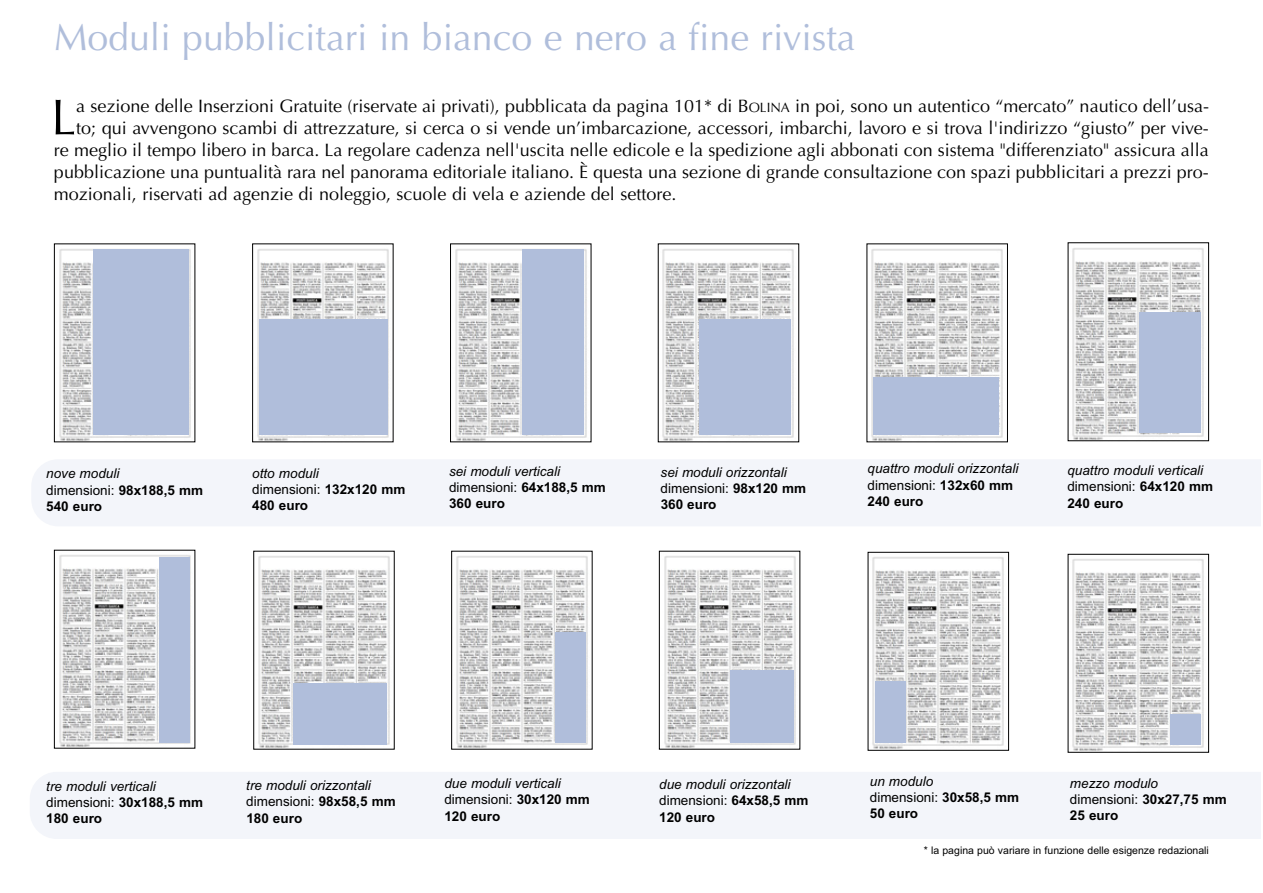
<style>
.page{position:relative;width:1263px;height:893px;background:#fff}
.page>*{position:absolute;margin:0;border:0;box-sizing:border-box;transform-origin:0 0}
.t1{font:50.4px "Optima";color:#000}
.t2{font:37.5px "Optima";color:#b0bedb}
.t3{font:18px "Optima";color:#000}
.t4{font:italic 13.5px/16.2px "Arial";color:#000}
.t5{font:700 13.5px/16.2px "Arial";color:#000}
.t6{font:10.5px "Arial";color:#000}
.s1{font-size:13.5px}
.s2{font-weight:400;font-style:italic}
.s3{font-weight:400}
.s4{font-style:normal}
.s5{font-weight:700;font-style:normal}
</style>
<div class="page">
<img style="left:59px;top:249px;width:132px;height:191px">
<img style="left:257px;top:249px;width:132px;height:191px">
<img style="left:455px;top:249px;width:132px;height:191px">
<img style="left:662px;top:249px;width:132px;height:191px">
<img style="left:871px;top:249px;width:132px;height:191px">
<img style="left:1072px;top:248px;width:132px;height:191px">
<div style="left:1068px;top:242px;width:141px;height:199px;border:1px solid #000"></div>
<img style="left:59px;top:555px;width:132px;height:192px">
<img style="left:258px;top:556px;width:132px;height:192px">
<img style="left:456px;top:556px;width:132px;height:192px">
<img style="left:664px;top:556px;width:132px;height:192px">
<img style="left:872px;top:557px;width:132px;height:192px">
<div style="left:868px;top:552px;width:141px;height:199px;border:1px solid #000"></div>
<div style="left:32px;top:460px;width:1229px;height:66px;background:#f3f5fa"></div>
<div style="left:30px;top:772px;width:1231px;height:67px;background:#f3f5fa"></div>
<div style="left:94px;top:249px;width:95px;height:185px;background:#b0bedb"></div>
<div style="left:523px;top:249px;width:61px;height:185px;background:#b0bedb"></div>
<div style="left:160px;top:557px;width:30px;height:185px;background:#b0bedb"></div>
<div style="left:556px;top:632px;width:30px;height:110px;background:#b0bedb"></div>
<div style="left:730px;top:670px;width:64px;height:72px;background:#b0bedb"></div>
<div style="left:875px;top:681px;width:31px;height:61px;background:#b0bedb"></div>
<img style="left:1072px;top:559px;width:132px;height:192px">
<div style="left:1068px;top:554px;width:141px;height:199px;border:1px solid #000"></div>
<div style="left:1170px;top:714px;width:31px;height:31px;background:#b0bedb"></div>
<div style="left:1140px;top:312px;width:61px;height:120px;background:#b0bedb"></div>
<div style="left:260px;top:319px;width:128px;height:115px;background:#b0bedb"></div>
<div style="left:700px;top:319px;width:91px;height:115px;background:#b0bedb"></div>
<div style="left:874px;top:378px;width:125px;height:57px;background:#b0bedb"></div>
<div style="left:293px;top:683px;width:94px;height:61px;background:#b0bedb"></div>
<h2 class="t2" style="left:54px;top:22px;width:803px">Moduli pubblicitari in bianco e nero a fine rivista</h2>
<h1 class="t1" style="left:51px;top:97px;width:27px">L</h1>
<p class="t3" style="left:76px;top:99px;width:1134px">a sezione delle Inserzioni Gratuite (riservate ai privati), pubblicata da pagina 101* di B<span class="s1">OLINA</span> in poi, sono un autentico “mercato” nautico dell’usa-</p>
<p class="t3" style="left:76px;top:121px;width:1134px">to; qui avvengono scambi di attrezzature, si cerca o si vende un’imbarcazione, accessori, imbarchi, lavoro e si trova l'indirizzo “giusto” per vive-</p>
<p class="t3" style="left:54px;top:143px;width:1156px">re meglio il tempo libero in barca. La regolare cadenza nell'uscita nelle edicole e la spedizione agli abbonati con sistema "differenziato" assicura alla</p>
<p class="t3" style="left:54px;top:165px;width:1156px">pubblicazione una puntualità rara nel panorama editoriale italiano. È questa una sezione di grande consultazione con spazi pubblicitari a prezzi pro-</p>
<p class="t3" style="left:54px;top:187px;width:624px">mozionali, riservati ad agenzie di noleggio, scuole di vela e aziende del settore.</p>
<p class="t5" style="left:46px;top:466px;width:158px"><span class="s2">nove moduli<br></span><span class="s3">dimensioni:</span> 98x188,5 mm<br>540 euro</p>
<p class="t5" style="left:252px;top:465px;width:155px"><span class="s2">otto moduli<br></span><span class="s3">dimensioni:</span> 132x120 mm<br>480 euro</p>
<p class="t4" style="left:449px;top:463px;width:158px">sei moduli verticali <span class="s4">dimensioni:</span> <span class="s5">64x188,5 mm<br>360 euro</span></p>
<p class="t4" style="left:661px;top:464px;width:147px">sei moduli orizzontali <span class="s4">dimensioni:</span> <span class="s5">98x120 mm<br>360 euro</span></p>
<p class="t4" style="left:867px;top:461px;width:152px">quattro moduli orizzontali <span class="s4">dimensioni:</span> <span class="s5">132x60 mm<br>240 euro</span></p>
<p class="t4" style="left:1067px;top:462px;width:147px">quattro moduli verticali <span class="s4">dimensioni:</span> <span class="s5">64x120 mm<br>240 euro</span></p>
<p class="t4" style="left:46px;top:778px;width:158px">tre moduli verticali <span class="s4">dimensioni:</span> <span class="s5">30x188,5 mm<br>180 euro</span></p>
<p class="t4" style="left:246px;top:777px;width:151px">tre moduli orizzontali <span class="s4">dimensioni:</span> <span class="s5">98x58,5 mm<br>180 euro</span></p>
<p class="t4" style="left:444px;top:775px;width:147px">due moduli verticali <span class="s4">dimensioni:</span> <span class="s5">30x120 mm<br>120 euro</span></p>
<p class="t4" style="left:659px;top:776px;width:151px">due moduli orizzontali <span class="s4">dimensioni:</span> <span class="s5">64x58,5 mm<br>120 euro</span></p>
<p class="t5" style="left:870px;top:773px;width:151px"><span class="s2">un modulo<br></span><span class="s3">dimensioni:</span> 30x58,5 mm<br>50 euro</p>
<p class="t5" style="left:1070px;top:775px;width:158px"><span class="s2">mezzo modulo </span><span class="s3">dimensioni:</span> 30x27,75 mm<br>25 euro</p>
<p class="t6" style="left:924px;top:844px;width:287px">* la pagina può variare in funzione delle esigenze redazionali</p>
</div>
